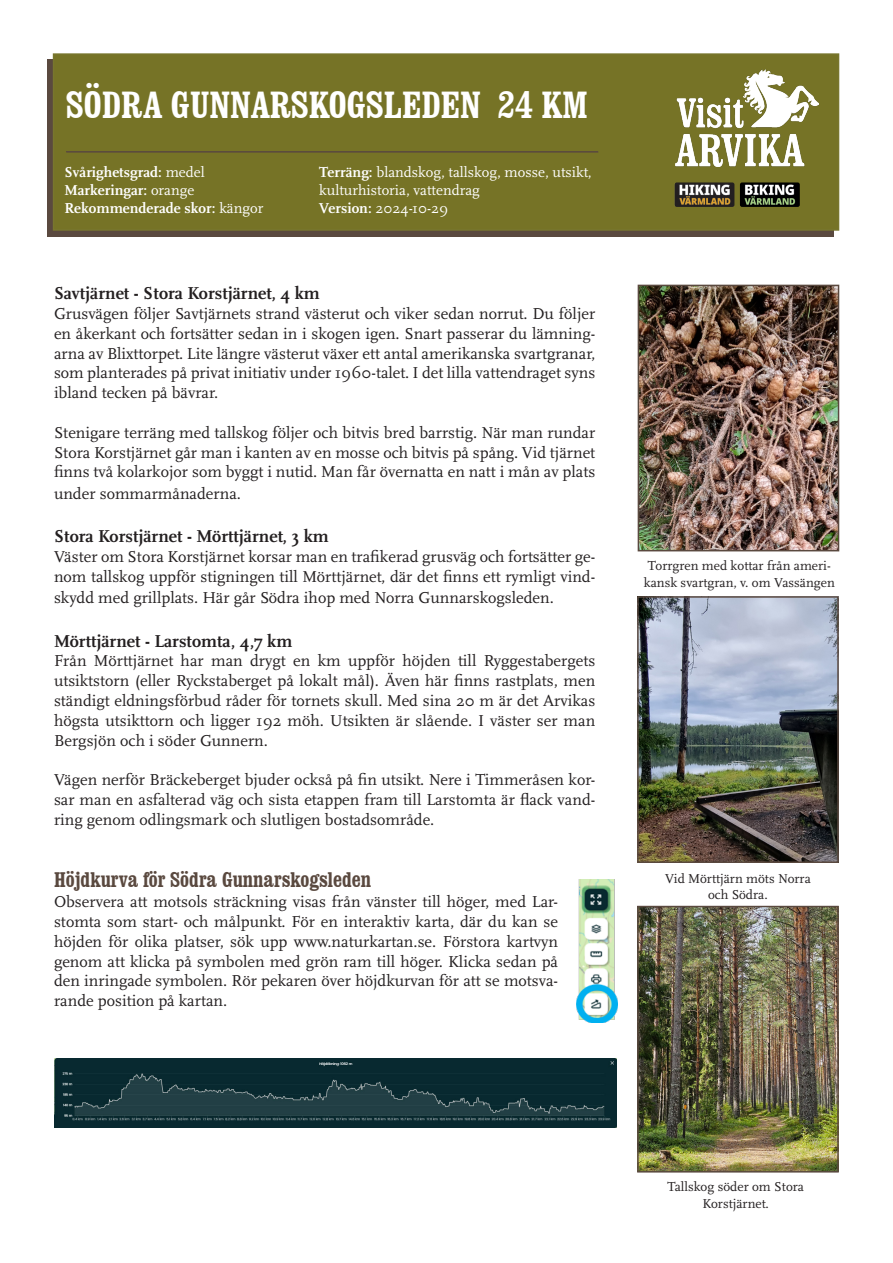
<style>
.page{position:relative;width:893px;height:1263px;background:#fff}
.page>*{position:absolute;margin:0;border:0;box-sizing:border-box;transform-origin:0 0}
.t1{font:700 condensed 37.5px "Clarendon BT";color:#fff}
.t2{font:700 condensed 21px "Clarendon BT";color:#5a493f}
.t3{font:700 18px "Scala Pro";color:#231f20}
.t4{font:16.5px/19.8px "Scala Pro";color:#231f20;text-align:justify}
.t5{font:700 15px "Scala Pro";color:#fff}
.t6{font:15px/18px "Scala Pro";color:#fff}
.t7{font:13.5px/16.2px "Scala Pro";color:#231f20;text-align:center}
.s1{font-weight:400}
.s2{font-weight:700}
</style>
<div class="page">
<div style="left:48px;top:60px;width:786px;height:177px;background:#5a493f"></div>
<div style="left:54px;top:54px;width:784px;height:176px;background:#767326"></div>
<div style="left:53px;top:53px;width:786px;height:178px;border:2px solid #78762e"></div>
<hr style="left:66px;top:152px;width:532px;height:1px;background:#5a493f">
<hr style="left:66px;top:151px;width:532px;height:1px;background:#5a493f">
<img style="left:675px;top:70px;width:143px;height:97px">
<img style="left:640px;top:599px;width:196px;height:261px">
<div style="left:637px;top:596px;width:202px;height:267px;border:2px solid #5a493f"></div>
<img style="left:641px;top:288px;width:195px;height:260px">
<div style="left:638px;top:285px;width:201px;height:266px;border:2px solid #5a493f"></div>
<img style="left:675px;top:182px;width:59px;height:25px">
<img style="left:740px;top:182px;width:60px;height:25px">
<img style="left:640px;top:909px;width:196px;height:260px">
<div style="left:637px;top:906px;width:202px;height:266px;border:2px solid #5a493f"></div>
<img style="left:576px;top:880px;width:41px;height:143px">
<img style="left:54px;top:1058px;width:563px;height:69px">
<p class="t1" style="left:66px;top:82px;width:523px">SÖDRA GUNNARSKOGSLEDEN 24 KM</p>
<p class="t5" style="left:64px;top:163px;width:142px">Svårighetsgrad: <span class="s1">medel</span></p>
<p class="t5" style="left:64px;top:181px;width:131px">Markeringar: <span class="s1">orange</span></p>
<p class="t5" style="left:64px;top:199px;width:200px">Rekommenderade skor: <span class="s1">kängor</span></p>
<p class="t6" style="left:319px;top:163px;width:274px"><span class="s2">Terräng:</span> blandskog, tallskog, mosse, utsikt, kulturhistoria, vattendrag</p>
<p class="t6" style="left:319px;top:199px;width:131px"><span class="s2">Version:</span> 2024-10-29</p>
<p class="t5" style="left:316px;top:165px;width:58px">Natur: <span class="s1">xx</span></p>
<p class="t5" style="left:316px;top:201px;width:150px">Uppdaterad: <span class="s1">2023-12-12</span></p>
<p class="t3" style="left:54px;top:283px;width:267px">Savtjärnet - Stora Korstjärnet, 4 km</p>
<p class="t4" style="left:54px;top:304px;width:543px">Grusvägen följer Savtjärnets strand västerut och viker sedan norrut. Du följer en åkerkant och fortsätter sedan in i skogen igen. Snart passerar du lämning&shy;arna av Blixttorpet. Lite längre västerut växer ett antal amerikanska svartgranar, som planterades på privat initiativ under 1960-talet. I det lilla vattendraget syns ibland tecken på bävrar.</p>
<p class="t4" style="left:54px;top:423px;width:543px">Stenigare terräng med tallskog följer och bitvis bred barrstig. När man rundar Stora Korstjärnet går man i kanten av en mosse och bitvis på spång. Vid tjärnet finns två kolarkojor som byggt i nutid. Man får övernatta en natt i mån av plats</p>
<p class="t4" style="left:54px;top:484px;width:188px">under sommarmånaderna.</p>
<p class="t3" style="left:54px;top:526px;width:276px">Stora Korstjärnet - Mörttjärnet, 3 km</p>
<p class="t4" style="left:54px;top:547px;width:543px">Väster om Stora Korstjärnet korsar man en trafikerad grusväg och fortsätter ge&shy;nom tallskog uppför stigningen till Mörttjärnet, där det finns ett rymligt vind-</p>
<p class="t4" style="left:54px;top:588px;width:501px">skydd med grillplats. Här går Södra ihop med Norra Gunnarskogsleden.</p>
<p class="t3" style="left:54px;top:630px;width:240px">Mörttjärnet - Larstomta, 4,7 km</p>
<p class="t4" style="left:54px;top:651px;width:543px">Från Mörttjärnet har man drygt en km uppför höjden till Ryggestabergets utsiktstorn (eller Ryckstaberget på lokalt mål). Även här finns rastplats, men ständigt eldningsförbud råder för tornets skull. Med sina 20 m är det Arvikas högsta utsikttorn och ligger 192 möh. Utsikten är slående. I väster ser man Bergsjön och i söder Gunnern.</p>
<p class="t4" style="left:54px;top:770px;width:543px">Vägen nerför Bräckeberget bjuder också på fin utsikt. Nere i Timmeråsen kor&shy;sar man en asfalterad väg och sista etappen fram till Larstomta är flack vand&shy;ring genom odlingsmark och slutligen bostadsområde.</p>
<p class="t2" style="left:54px;top:867px;width:319px">Höjdkurva för Södra Gunnarskogsleden</p>
<p class="t4" style="left:54px;top:892px;width:506px">Observera att motsols sträckning visas från vänster till höger, med Lar&shy;stomta som start- och målpunkt. För en interaktiv karta, där du kan se höjden för olika platser, sök upp www.naturkartan.se. Förstora kartvyn genom att klicka på symbolen med grön ram till höger. Klicka sedan på den inringade symbolen. Rör pekaren över höjdkurvan för att se motsva&shy;rande position på kartan.</p>
<p class="t7" style="left:644px;top:558px;width:193px">Torrgren med kottar från ameri&shy;kansk svartgran, v. om Vassängen</p>
<p class="t7" style="left:665px;top:870px;width:147px">Vid Mörttjärn möts Norra</p>
<p class="t7" style="left:708px;top:886px;width:61px">och Södra.</p>
<p class="t7" style="left:667px;top:1179px;width:138px">Tallskog söder om Stora</p>
<p class="t7" style="left:703px;top:1195px;width:68px">Korstjärnet.</p>
</div>
